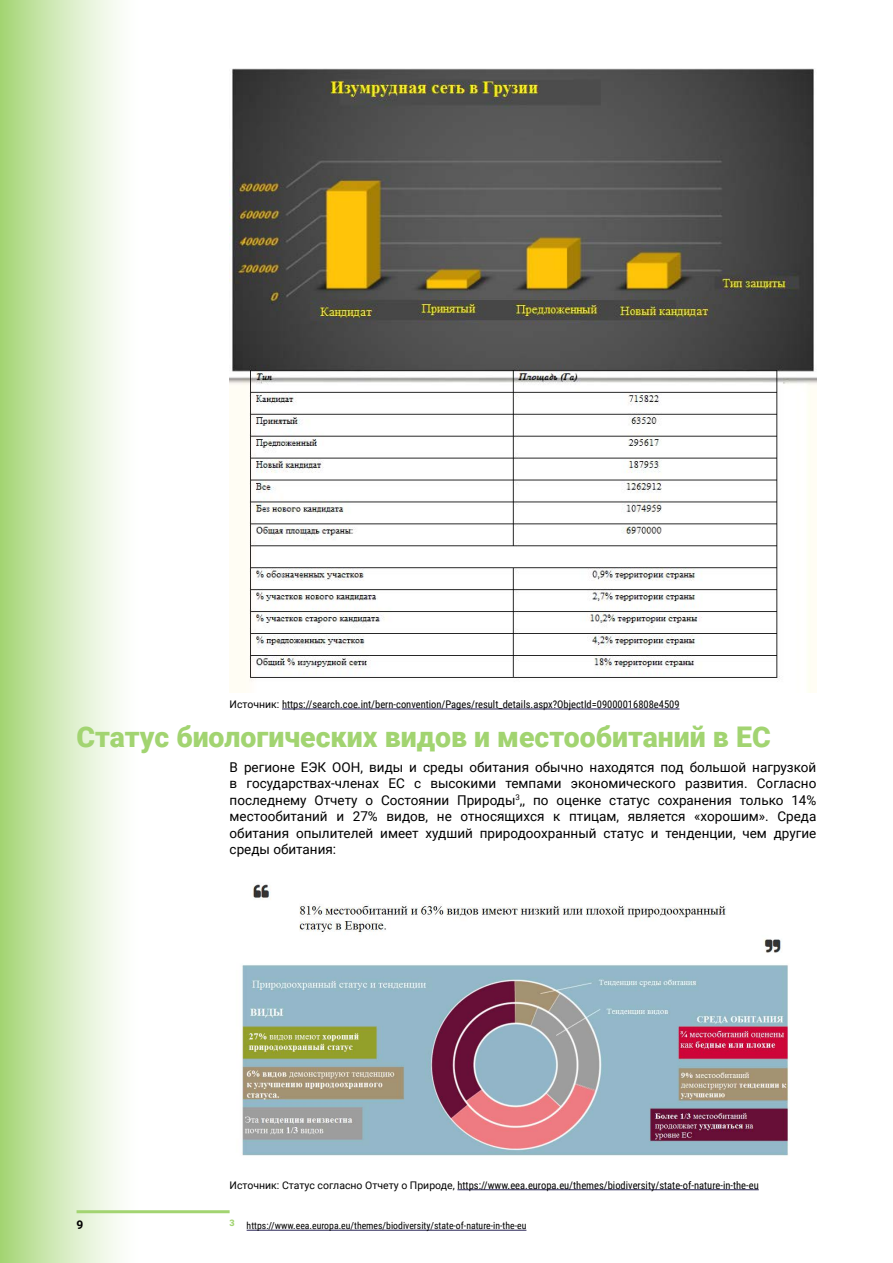
<style>
.page{position:relative;width:893px;height:1263px;background:#fff}
.page>*{position:absolute;margin:0;border:0;box-sizing:border-box;transform-origin:0 0}
.t1{font:900 28.5px "Roboto";color:#a2d471}
.t2{font:13.5px/16.5px "Roboto";color:#000;text-align:justify}
.t3{font:700 12px "Roboto";color:#000}
.t4{font:10.5px "Roboto Condensed";color:#000}
.t5{font:9.75px "Roboto Condensed";color:#000}
.s1{font-family:"Roboto"}
</style>
<div class="page">
<div style="left:0;top:0;width:140px;height:1263px;background:linear-gradient(to right,#a9d77b,#fff)"></div>
<hr style="left:282px;top:709px;width:397px;height:1px;background:#262255">
<hr style="left:457px;top:1189px;width:302px;height:1px;background:#262255">
<img style="left:230px;top:68px;width:586px;height:625px">
<img style="left:241px;top:884px;width:548px;height:272px">
<hr style="left:77px;top:1210px;width:153px;height:3px;background:#a2d471">
<hr style="left:247px;top:1230px;width:279px;height:1px;background:#262255">
<p class="t4" style="left:230px;top:697px;width:451px"><span class="s1">Источник:</span> https://search.coe.int/bern-convention/Pages/result_details.aspx?ObjectId=09000016808e4509</p>
<h1 class="t1" style="left:77px;top:716px;width:696px">Статус биологических видов и местообитаний в ЕС</h1>
<p class="t2" style="left:230px;top:758px;width:588px">В регионе ЕЭК ООН, виды и среды обитания обычно находятся под большой нагрузкой в государствах-членах ЕС с высокими темпами экономического развития. Согласно последнему Отчету о Состоянии Природы<sup>3</sup>,, по оценке статус сохранения только 14% местообитаний и 27% видов, не относящихся к птицам, является «хорошим». Среда обитания опылителей имеет худший природоохранный статус и тенденции, чем другие среды обитания:</p>
<p class="t3" style="left:77px;top:1216px;width:8px">9</p>
<p class="t4" style="left:230px;top:1178px;width:531px"><span class="s1">Источник: Статус согласно Отчету о Природе,</span> https://www.eea.europa.eu/themes/biodiversity/state-of-nature-in-the-eu</p>
<p class="t5" style="left:230px;top:1219px;width:298px"><sup>3</sup> https://www.eea.europa.eu/themes/biodiversity/state-of-nature-in-the-eu</p>
</div>
